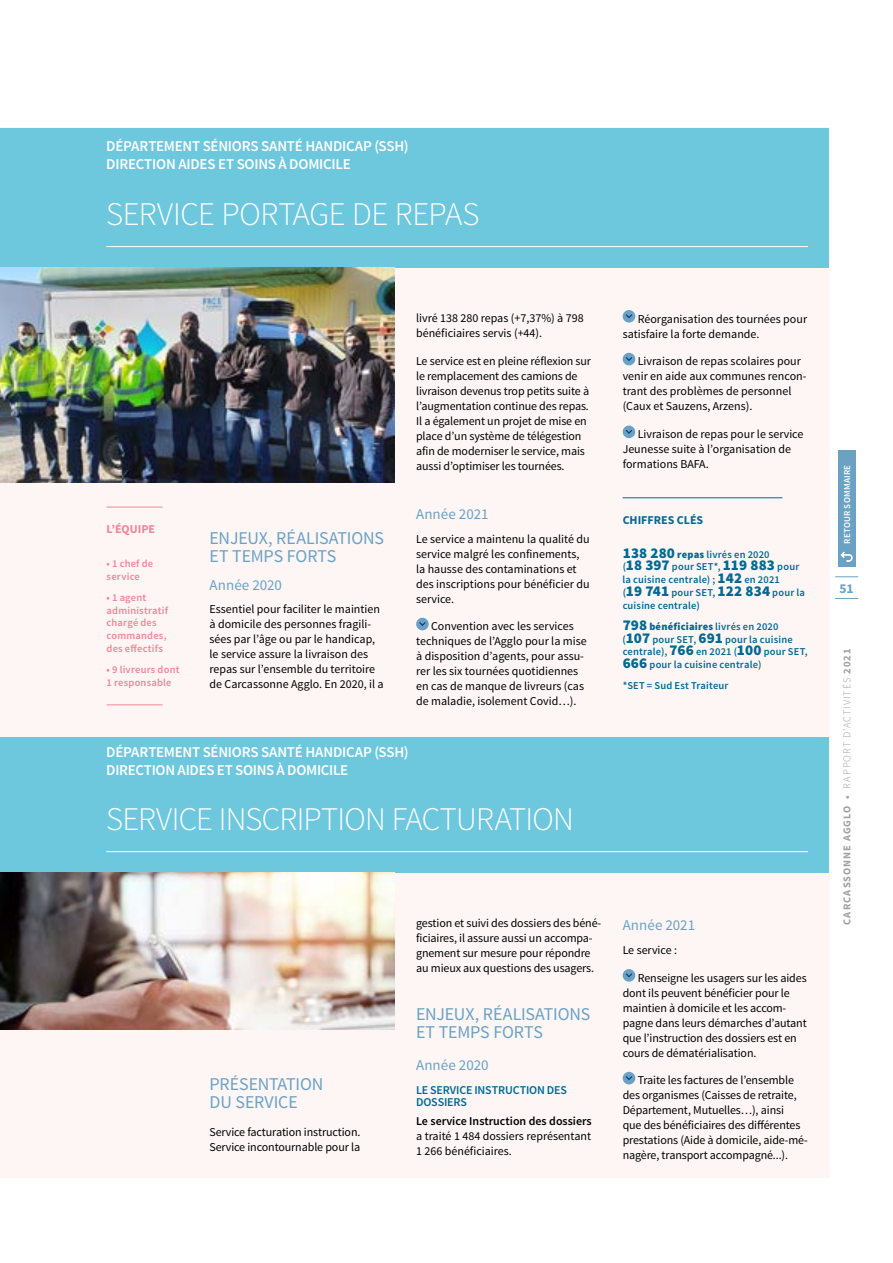
<style>
.page{position:relative;width:893px;height:1263px;background:#fff}
.page>*{position:absolute;margin:0;border:0;box-sizing:border-box;transform-origin:0 0}
.t1{font:300 33px "Source Sans Pro";letter-spacing:-.02em;color:#fff}
.t2{font:18px/18px "Source Sans Pro";letter-spacing:-.005em;color:#6ba2c3}
.t3{font:600 15px/18px "Source Sans Pro";letter-spacing:-.015em;color:#fff}
.t4{font:15px "Source Sans Pro";color:#6ba2c3}
.t5{font:700 13.5px "Source Sans Pro";color:#6ba2c3}
.t6{font:12px/15px "Source Sans Pro";letter-spacing:-.01em;color:#000}
.t7{font:600 12px/12px "Source Sans Pro";letter-spacing:-.01em;color:#006a93}
.t8{font:600 12px "Source Sans Pro";color:#000}
.t9{font:700 12px "Source Sans Pro";color:#006a93}
.t10{font:700 12px "Source Sans Pro";color:#f08596}
.t11{font:600 10.5px/12.8px "Source Sans Pro";letter-spacing:.015em;color:#006a93}
.t12{font:600 10.5px/12.8px "Source Sans Pro";letter-spacing:.02em;color:#f08596}
.t13{font:700 10.5px "Source Sans Pro";letter-spacing:.095em;color:#a1a1a1}
.t14{font:600 9px "Source Sans Pro";letter-spacing:.025em;color:#fff}
.s1{font-weight:900;font-size:15px}
.s2{font-weight:900}
.s3{font-weight:300}
</style>
<div class="page">
<div style="left:0;top:128px;width:829px;height:1050px;background:#fdf6f5"></div>
<div style="left:416px;top:618px;width:13px;height:12px;background:#6ba2c3;border-radius:50%"></div>
<svg style="left:419px;top:622px;width:7px;height:4px"></svg>
<hr style="left:623px;top:497px;width:159px;height:1px;background:#006a93">
<div style="left:623px;top:310px;width:12px;height:13px;background:#6ba2c3;border-radius:50%"></div>
<svg style="left:626px;top:314px;width:6px;height:4px"></svg>
<div style="left:623px;top:353px;width:12px;height:12px;background:#6ba2c3;border-radius:50%"></div>
<svg style="left:626px;top:357px;width:6px;height:4px"></svg>
<div style="left:623px;top:425px;width:12px;height:13px;background:#6ba2c3;border-radius:50%"></div>
<svg style="left:626px;top:430px;width:6px;height:4px"></svg>
<div style="left:0;top:128px;width:829px;height:139px;background:#6dc7dd"></div>
<hr style="left:106px;top:246px;width:702px;height:1px;background:#fff">
<hr style="left:107px;top:507px;width:56px;height:1px;background:#f08596">
<hr style="left:107px;top:704px;width:56px;height:1px;background:#f08596">
<img style="left:0;top:267px;width:395px;height:216px">
<div style="left:623px;top:969px;width:12px;height:13px;background:#6ba2c3;border-radius:50%"></div>
<svg style="left:626px;top:973px;width:6px;height:4px"></svg>
<div style="left:623px;top:1072px;width:12px;height:12px;background:#6ba2c3;border-radius:50%"></div>
<svg style="left:626px;top:1076px;width:6px;height:4px"></svg>
<div style="left:0;top:737px;width:829px;height:135px;background:#6dc7dd"></div>
<hr style="left:106px;top:851px;width:702px;height:1px;background:#fff">
<img style="left:0;top:872px;width:395px;height:157px">
<svg style="left:835px;top:576px;width:23px;height:1px"></svg>
<svg style="left:835px;top:598px;width:23px;height:1px"></svg>
<div style="left:838px;top:450px;width:17px;height:117px;background:#6ba2c3"></div>
<svg style="left:840px;top:551px;width:13px;height:11px"></svg>
<p class="t3" style="left:106px;top:138px;width:304px">DÉPARTEMENT SÉNIORS SANTÉ HANDICAP (SSH)<br>DIRECTION AIDES ET SOINS À DOMICILE</p>
<h1 class="t1" style="left:106px;top:194px;width:375px">SERVICE PORTAGE DE REPAS</h1>
<p class="t10" style="left:107px;top:521px;width:50px">L’ÉQUIPE</p>
<p class="t12" style="left:107px;top:557px;width:48px">• 1 chef de service</p>
<p class="t12" style="left:107px;top:591px;width:63px">• 1 agent administratif chargé des commandes, des effectifs</p>
<p class="t12" style="left:107px;top:664px;width:74px">• 9 livreurs dont<br>1 responsable</p>
<h2 class="t2" style="left:210px;top:529px;width:176px">ENJEUX, RÉALISATIONS<br>ET TEMPS FORTS</h2>
<p class="t4" style="left:210px;top:575px;width:74px">Année 2020</p>
<p class="t6" style="left:210px;top:602px;width:176px">Essentiel pour faciliter le maintien à domicile des personnes fragili&shy;sées par l’âge ou par le handicap, le service assure la livraison des repas sur l’ensemble du territoire de Carcassonne Agglo. En 2020, il a</p>
<p class="t6" style="left:416px;top:311px;width:169px">livré 138 280 repas (+7,37%) à 798 bénéficiaires servis (+44).</p>
<p class="t6" style="left:416px;top:354px;width:176px">Le service est en pleine réflexion sur le remplacement des camions de livraison devenus trop petits suite à l’augmentation continue des repas.<br>Il a également un projet de mise en place d’un système de télégestion afin de moderniser le service, mais aussi d’optimiser les tournées.</p>
<p class="t4" style="left:416px;top:505px;width:74px">Année 2021</p>
<p class="t6" style="left:416px;top:531px;width:175px">Le service a maintenu la qualité du service malgré les confinements, la hausse des contaminations et des inscriptions pour bénéficier du service.</p>
<p class="t6" style="left:416px;top:619px;width:172px;text-indent:15px">Convention avec les services techniques de l’Agglo pour la mise à disposition d’agents, pour assu&shy;rer les six tournées quotidiennes en cas de manque de livreurs (cas de maladie, isolement Covid…).</p>
<p class="t3" style="left:106px;top:743px;width:304px">DÉPARTEMENT SÉNIORS SANTÉ HANDICAP (SSH)<br>DIRECTION AIDES ET SOINS À DOMICILE</p>
<h1 class="t1" style="left:106px;top:799px;width:469px">SERVICE INSCRIPTION FACTURATION</h1>
<p class="t6" style="left:623px;top:311px;width:186px;text-indent:15px">Réorganisation des tournées pour satisfaire la forte demande.</p>
<p class="t6" style="left:623px;top:354px;width:185px;text-indent:15px">Livraison de repas scolaires pour venir en aide aux communes rencon&shy;trant des problèmes de personnel (Caux et Sauzens, Arzens).</p>
<p class="t6" style="left:623px;top:427px;width:182px;text-indent:15px">Livraison de repas pour le service<br>Jeunesse suite à l’organisation de formations BAFA.</p>
<p class="t9" style="left:623px;top:512px;width:82px">CHIFFRES CLÉS</p>
<p class="t11" style="left:623px;top:548px;width:184px"><span class="s1">138 280</span> <span class="s2">repas</span> livrés en 2020<br>(<span class="s1">18 397</span> pour SET*, <span class="s1">119 883</span> pour la cuisine centrale) ; <span class="s1">142</span> en 2021<br>(<span class="s1">19 741</span> pour SET, <span class="s1">122 834</span> pour la cuisine centrale)</p>
<p class="t11" style="left:623px;top:620px;width:187px"><span class="s1">798</span> <span class="s2">bénéficiaires</span> livrés en 2020 (<span class="s1">107</span> pour SET, <span class="s1">691</span> pour la cuisine centrale), <span class="s1">766</span> en 2021 (<span class="s1">100</span> pour SET, <span class="s1">666</span> pour la cuisine centrale)</p>
<p class="t11" style="left:623px;top:680px;width:107px">*SET = Sud Est Traiteur</p>
<h2 class="t2" style="left:210px;top:1075px;width:115px">PRÉSENTATION<br>DU SERVICE</h2>
<p class="t6" style="left:210px;top:1124px;width:152px">Service facturation instruction.<br>Service incontournable pour la</p>
<p class="t6" style="left:416px;top:916px;width:187px">gestion et suivi des dossiers des béné&shy;ficiaires, il assure aussi un accompa&shy;gnement sur mesure pour répondre au mieux aux questions des usagers.</p>
<h2 class="t2" style="left:416px;top:1005px;width:176px">ENJEUX, RÉALISATIONS<br>ET TEMPS FORTS</h2>
<p class="t4" style="left:416px;top:1056px;width:74px">Année 2020</p>
<p class="t7" style="left:416px;top:1084px;width:153px">LE SERVICE INSTRUCTION DES<br>DOSSIERS</p>
<p class="t8" style="left:416px;top:1113px;width:177px">Le service Instruction des dossiers</p>
<p class="t6" style="left:416px;top:1128px;width:177px">a traité 1 484 dossiers représentant<br>1 266 bénéficiaires.</p>
<p class="t4" style="left:623px;top:916px;width:74px">Année 2021</p>
<p class="t6" style="left:623px;top:943px;width:56px">Le service :</p>
<p class="t6" style="left:623px;top:970px;width:186px;text-indent:15px">Renseigne les usagers sur les aides dont ils peuvent bénéficier pour le maintien à domicile et les accom&shy;pagne dans leurs démarches d’autant que l’instruction des dossiers est en cours de dématérialisation.</p>
<p class="t6" style="left:623px;top:1073px;width:187px;text-indent:15px">Traite les factures de l’ensemble des organismes (Caisses de retraite, Département, Mutuelles…), ainsi<br>que des bénéficiaires des différentes prestations (Aide à domicile, aide-mé&shy;nagère, transport accompagné...).</p>
<p class="t14" style="left:841px;top:544px;width:80px;rotate:-90deg">RETOUR SOMMAIRE</p>
<p class="t5" style="left:840px;top:579px;width:16px">51</p>
<p class="t13" style="left:840px;top:925px;width:278px;rotate:-90deg">CARCASSONNE AGGLO • <span class="s3">RAPPORT D’ACTIVITÉS</span> 2021</p>
</div>
